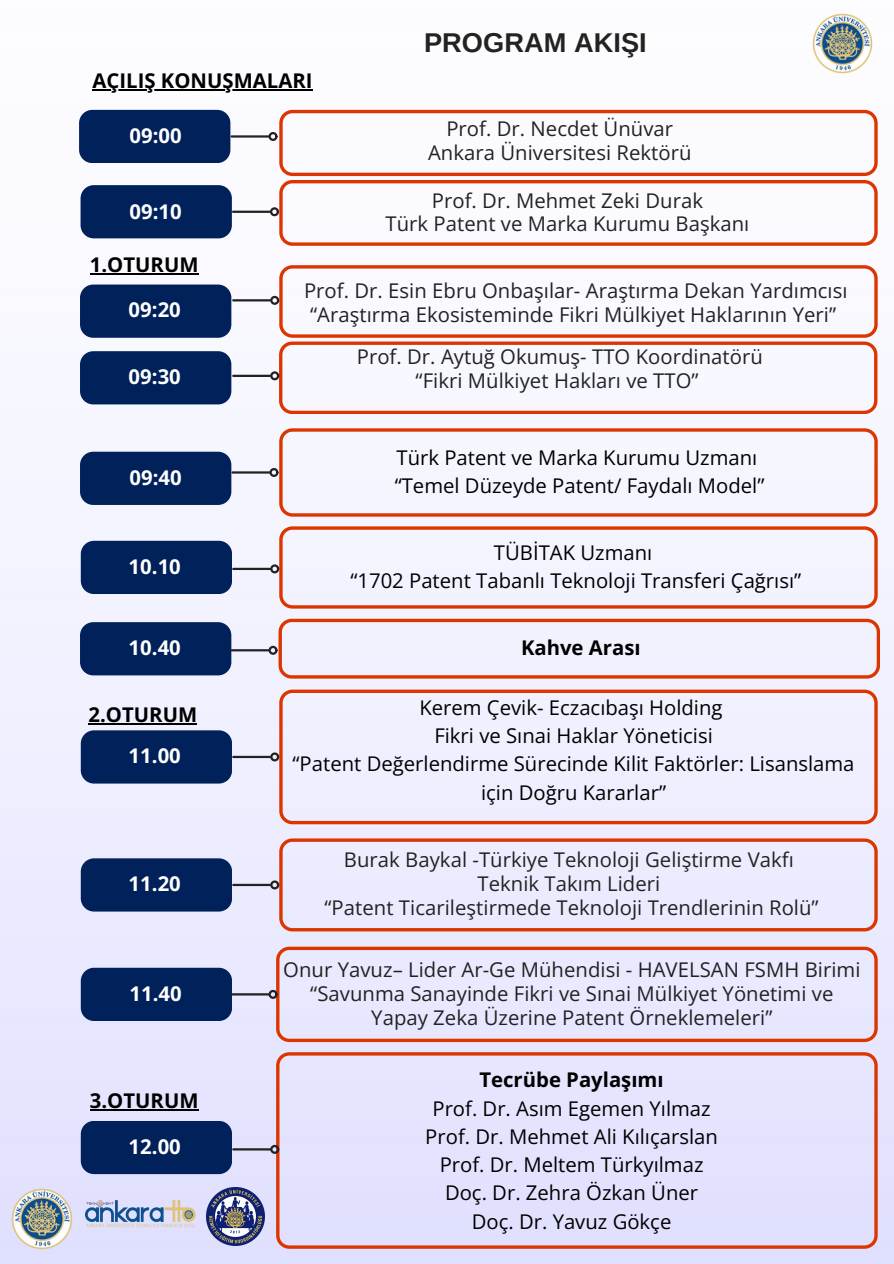
<style>
.page{position:relative;width:894px;height:1264px;background:#fff}
.page>*{position:absolute;margin:0;border:0;box-sizing:border-box;transform-origin:0 0}
.t1{font:700 27.15px "Arimo";color:#222}
.t2{font:20.25px/23.9px "Open Sans";color:#222;text-align:center}
.t3{font:20.25px/28.2px "Open Sans";color:#000;text-align:center}
.t4{font:700 20.25px "Open Sans";color:#000}
.t5{font:700 20.25px "Open Sans";color:#fff}
</style>
<div class="page">
<img style="left:0;top:89px;width:893px;height:1174px">
<hr style="left:90px;top:273px;width:109px;height:1px;background:#000">
<hr style="left:231px;top:135px;width:37px;height:3px;background:#222">
<div style="left:268px;top:132px;width:9px;height:9px;border:2px solid #222;border-radius:50%"></div>
<hr style="left:233px;top:211px;width:37px;height:2px;background:#222">
<div style="left:270px;top:207px;width:9px;height:9px;border:2px solid #222;border-radius:50%"></div>
<div style="left:79px;top:110px;width:151px;height:53px;background:#002159;border-radius:13px"></div>
<svg style="left:279px;top:110px;width:598px;height:135px"></svg>
<hr style="left:88px;top:723px;width:109px;height:1px;background:#000">
<hr style="left:90px;top:1109px;width:109px;height:1px;background:#000">
<svg style="left:279px;top:428px;width:598px;height:88px"></svg>
<svg style="left:279px;top:526px;width:598px;height:82px"></svg>
<div style="left:279px;top:689px;width:598px;height:135px;background:#efefff"></div>
<svg style="left:279px;top:838px;width:598px;height:93px;background:#eaddea"></svg>
<svg style="left:276px;top:946px;width:601px;height:96px;background:#e7daea"></svg>
<div style="left:276px;top:1052px;width:601px;height:196px;background:#e3e3ff"></div>
<svg style="left:279px;top:265px;width:598px;height:148px"></svg>
<div style="left:80px;top:185px;width:152px;height:53px;background:#002159;border-radius:13px"></div>
<div style="left:80px;top:284px;width:151px;height:54px;background:#002159;border-radius:13px"></div>
<hr style="left:233px;top:299px;width:37px;height:2px;background:#222">
<div style="left:270px;top:296px;width:9px;height:9px;border:2px solid #222;border-radius:50%"></div>
<hr style="left:233px;top:375px;width:37px;height:2px;background:#222">
<div style="left:270px;top:371px;width:9px;height:9px;border:2px solid #222;border-radius:50%"></div>
<div style="left:80px;top:351px;width:151px;height:53px;background:#002159;border-radius:13px"></div>
<div style="left:80px;top:451px;width:151px;height:54px;background:#002159;border-radius:13px"></div>
<hr style="left:232px;top:471px;width:37px;height:2px;background:#222">
<div style="left:269px;top:468px;width:9px;height:9px;border:2px solid #222;border-radius:50%"></div>
<hr style="left:233px;top:568px;width:37px;height:2px;background:#222">
<div style="left:270px;top:564px;width:9px;height:9px;border:2px solid #222;border-radius:50%"></div>
<div style="left:81px;top:541px;width:151px;height:53px;background:#002159;border-radius:13px"></div>
<div style="left:81px;top:730px;width:151px;height:53px;background:#002159;border-radius:13px"></div>
<hr style="left:233px;top:755px;width:37px;height:3px;background:#222">
<div style="left:270px;top:752px;width:9px;height:9px;border:2px solid #222;border-radius:50%"></div>
<div style="left:81px;top:858px;width:151px;height:53px;background:#002159;border-radius:13px"></div>
<hr style="left:233px;top:883px;width:37px;height:3px;background:#222">
<div style="left:270px;top:880px;width:9px;height:9px;border:2px solid #222;border-radius:50%"></div>
<div style="left:81px;top:967px;width:151px;height:54px;background:#002159;border-radius:13px"></div>
<hr style="left:231px;top:993px;width:37px;height:2px;background:#222">
<div style="left:268px;top:989px;width:9px;height:9px;border:2px solid #222;border-radius:50%"></div>
<div style="left:81px;top:1120px;width:151px;height:54px;background:#002159;border-radius:13px"></div>
<hr style="left:233px;top:1148px;width:37px;height:2px;background:#222">
<div style="left:270px;top:1144px;width:9px;height:9px;border:2px solid #222;border-radius:50%"></div>
<img style="left:85px;top:1200px;width:115px;height:33px">
<img style="left:812px;top:13px;width:61px;height:61px">
<hr style="left:92px;top:90px;width:220px;height:1px;background:#000">
<svg style="left:278px;top:618px;width:601px;height:60px"></svg>
<div style="left:80px;top:622px;width:151px;height:53px;background:#002159;border-radius:13px"></div>
<hr style="left:231px;top:649px;width:37px;height:2px;background:#222">
<div style="left:268px;top:645px;width:9px;height:9px;border:2px solid #222;border-radius:50%"></div>
<img style="left:11px;top:1187px;width:63px;height:63px">
<img style="left:206px;top:1187px;width:58px;height:57px">
<p class="t4" style="left:92px;top:67px;width:222px">AÇILIŞ KONUŞMALARI</p>
<p class="t1" style="left:424px;top:28px;width:224px">PROGRAM AKIŞI</p>
<h2 class="t5" style="left:129px;top:121px;width:54px">09:00</h2>
<h2 class="t2" style="left:446px;top:116px;width:228px">Prof. Dr. Necdet Ünüvar</h2>
<p class="t2" style="left:428px;top:140px;width:265px">Ankara Üniversitesi Rektörü</p>
<h2 class="t5" style="left:128px;top:186px;width:54px">09:10</h2>
<h1 class="t2" style="left:432px;top:188px;width:272px">Prof. Dr. Mehmet Zeki Durak</h1>
<p class="t2" style="left:385px;top:212px;width:365px">Türk Patent ve Marka Kurumu Başkanı</p>
<p class="t5" style="left:129px;top:197px;width:54px">09:10</p>
<p class="t4" style="left:90px;top:250px;width:110px">1.OTURUM</p>
<p class="t5" style="left:129px;top:290px;width:54px">09:20</p>
<h2 class="t5" style="left:128px;top:296px;width:54px">09:20</h2>
<p class="t5" style="left:128px;top:362px;width:54px">09:30</p>
<p class="t5" style="left:129px;top:463px;width:54px">09:40</p>
<p class="t5" style="left:128px;top:552px;width:54px">10.10</p>
<p class="t2" style="left:304px;top:278px;width:545px">Prof. Dr. Esin Ebru Onbaşılar- Araştırma Dekan Yardımcısı</p>
<p class="t2" style="left:310px;top:302px;width:527px">“Araştırma Ekosisteminde Fikri Mülkiyet Haklarının Yeri”</p>
<p class="t2" style="left:357px;top:344px;width:407px">Prof. Dr. Aytuğ Okumuş- TTO Koordinatörü</p>
<h2 class="t2" style="left:415px;top:368px;width:284px">“Fikri Mülkiyet Hakları ve TTO”</h2>
<h2 class="t3" style="left:396px;top:443px;width:362px">Türk Patent ve Marka Kurumu Uzmanı</h2>
<p class="t3" style="left:394px;top:471px;width:371px">“Temel Düzeyde Patent/ Faydalı Model”</p>
<p class="t3" style="left:494px;top:538px;width:160px">TÜBİTAK Uzmanı</p>
<p class="t3" style="left:350px;top:566px;width:452px">“1702 Patent Tabanlı Teknoloji Transferi Çağrısı”</p>
<h2 class="t5" style="left:128px;top:633px;width:54px">10.40</h2>
<p class="t4" style="left:521px;top:633px;width:121px">Kahve Arası</p>
<h2 class="t4" style="left:88px;top:700px;width:110px">2.OTURUM</h2>
<p class="t5" style="left:128px;top:741px;width:54px">11.00</p>
<p class="t5" style="left:128px;top:869px;width:54px">11.20</p>
<p class="t5" style="left:129px;top:978px;width:54px">11.40</p>
<h2 class="t4" style="left:90px;top:1086px;width:110px">3.OTURUM</h2>
<p class="t5" style="left:128px;top:1131px;width:54px">12.00</p>
<h2 class="t3" style="left:419px;top:692px;width:304px">Kerem Çevik- Eczacıbaşı Holding</h2>
<h2 class="t3" style="left:434px;top:721px;width:280px">Fikri ve Sınai Haklar Yöneticisi</h2>
<p class="t3" style="left:292px;top:749px;width:563px">“Patent Değerlendirme Sürecinde Kilit Faktörler: Lisanslama için Doğru Kararlar”</p>
<p class="t2" style="left:344px;top:847px;width:451px">Burak Baykal -Türkiye Teknoloji Geliştirme Vakfı</p>
<p class="t2" style="left:477px;top:871px;width:184px">Teknik Takım Lideri</p>
<p class="t2" style="left:324px;top:895px;width:495px">“Patent Ticarileştirmede Teknoloji Trendlerinin Rolü”</p>
<h2 class="t2" style="left:283px;top:957px;width:578px">Onur Yavuz– Lider Ar-Ge Mühendisi - HAVELSAN FSMH Birimi</h2>
<h3 class="t2" style="left:310px;top:981px;width:524px">“Savunma Sanayinde Fikri ve Sınai Mülkiyet Yönetimi ve<br>Yapay Zeka Üzerine Patent Örneklemeleri”</h3>
<h2 class="t4" style="left:479px;top:1065px;width:186px">Tecrübe Paylaşımı</h2>
<h2 class="t3" style="left:432px;top:1093px;width:279px">Prof. Dr. Asım Egemen Yılmaz</h2>
<h2 class="t3" style="left:425px;top:1121px;width:294px">Prof. Dr. Mehmet Ali Kılıçarslan</h2>
<p class="t3" style="left:439px;top:1150px;width:265px">Prof. Dr. Meltem Türkyılmaz</p>
<p class="t3" style="left:445px;top:1178px;width:254px">Doç. Dr. Zehra Özkan Üner</p>
<p class="t3" style="left:471px;top:1206px;width:201px">Doç. Dr. Yavuz Gökçe</p>
</div>
